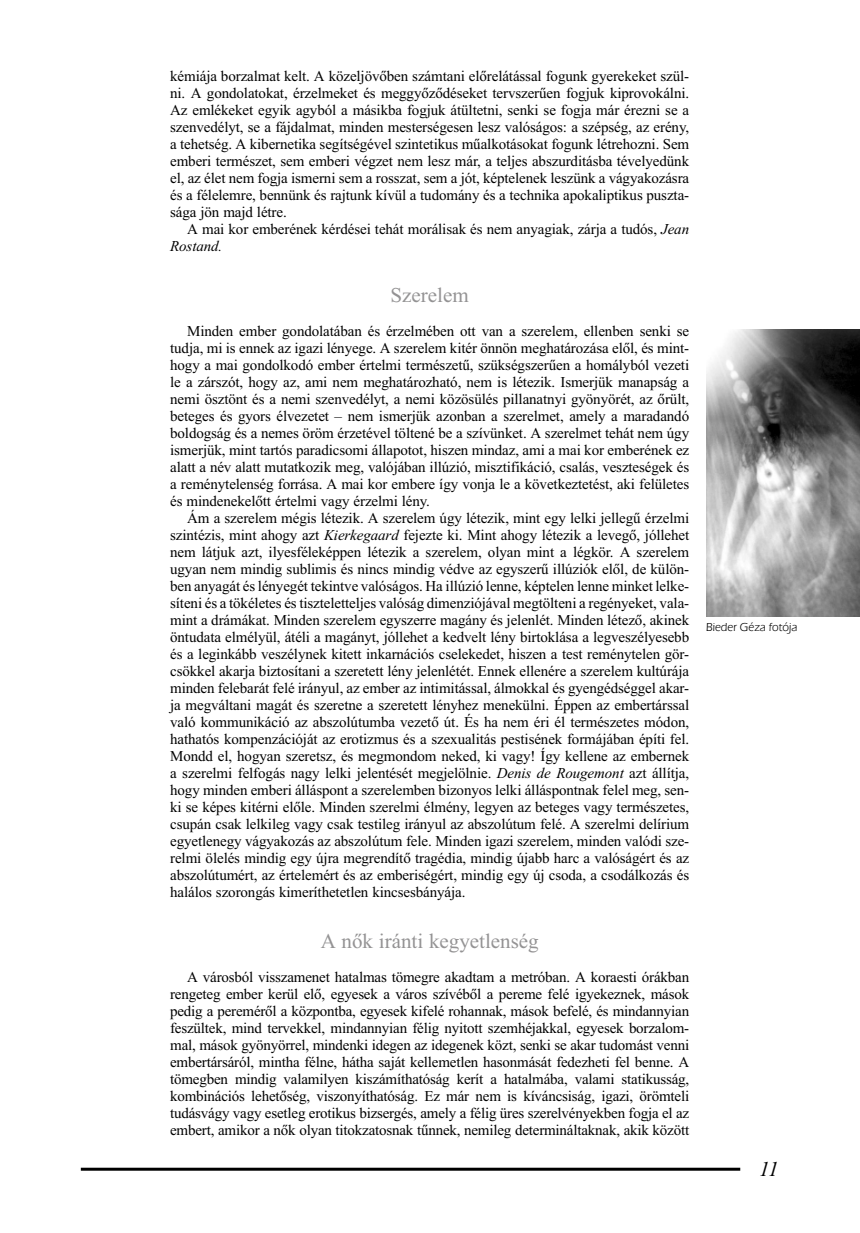
<style>
.page{position:relative;width:860px;height:1233px;background:#fff}
.page>*{position:absolute;margin:0;border:0;box-sizing:border-box;transform-origin:0 0}
.t1{font:21px "Times HU Normal";color:#949394}
.t2{font:21px "Times HU Italic";color:#000}
.t3{font:15px/17px "Times HU Normal";letter-spacing:-.005em;color:#000;text-align:justify}
.t4{font:15px "Times HU Italic";letter-spacing:-.005em;color:#000}
.t5{font:12px "Eras Bk HU Normal";color:#000}
.s1{font-family:"Times HU Italic"}
</style>
<div class="page">
<hr style="left:81px;top:1168px;width:659px;height:3px;background:#000">
<img style="left:706px;top:329px;width:153px;height:288px">
<p class="t3" style="left:170px;top:69px;width:520px">kém iá ja bor zal mat kelt. A kö zel jö võ ben szám ta ni elõ re lá tás sal fo gunk gye re ke ket szül&shy;ni. A gon do la to kat, ér zel me ket és meg gyõ zõ dé se ket terv sze rû en fog juk ki pro vo kál ni.<br>Az em lé ke ket egyik agy ból a má sik ba fog juk át ül tet ni, sen ki se fog ja már érez ni se a szen ve délyt, se a fáj dal mat, min den mes ter sé ge sen lesz va ló sá gos: a szép ség, az erény, a te het ség. A ki ber ne ti ka se gít sé gé vel szin te ti kus mû al ko tá so kat fo gunk lét re hoz ni. Sem em be ri ter mé szet, sem em be ri vég zet nem lesz már, a tel jes ab szur di tás ba té ve lye dünk el, az élet nem fog ja is mer ni sem a ros szat, sem a jót, kép te le nek le szünk a vá gya ko zás ra és a fé le lem re, ben nünk és raj tunk kí vül a tu do mány és a tech ni ka apo ka lip ti kus pusz ta&shy;sá ga jön majd lét re.</p>
<p class="t3" style="left:187px;top:222px;width:503px">A mai kor em be ré nek kér dé sei te hát mo rá li sak és nem anya gi ak, zár ja a tu dós, <span class="s1">Jean</span></p>
<p class="t4" style="left:170px;top:240px;width:54px">Rostand.</p>
<h1 class="t1" style="left:390px;top:287px;width:80px">Sze re lem</h1>
<p class="t3" style="left:170px;top:324px;width:520px;text-indent:17px">Min den em ber gon do la tá ban és ér zel mé ben ott van a sze re lem, el len ben sen ki se tud ja, mi is en nek az iga zi lé nye ge. A sze re lem ki tér ön nön meg ha tá ro zá sa elõl, és mint&shy;hogy a mai gon dol ko dó em ber ér tel mi ter mé sze tû, szük ség sze rû en a ho mály ból ve ze ti le a zár szót, hogy az, ami nem meg ha tá roz ha tó, nem is lé te zik. Is mer jük ma nap ság a ne mi ösz tönt és a ne mi szen ve délyt, a ne mi kö zö sü lés pil la nat nyi gyö nyö rét, az õrült, be te ges és gyors él ve ze tet – nem is mer jük azon ban a sze rel met, amely a ma ra dan dó bol dog ság és a ne mes öröm ér ze té vel töl te né be a szí vün ket. A sze rel met te hát nem úgy is mer jük, mint tar tós pa ra di cso mi ál la po tot, hi szen mind az, ami a mai kor em be ré nek ez alatt a név alatt mu tat ko zik meg, va ló já ban il lú zió, misz ti fi ká ció, csa lás, vesz te sé gek és a re mény te len ség for rá sa. A mai kor em be re így von ja le a kö vet kez te tést, aki fe lü le tes és min de nek elõtt ér tel mi vagy ér zel mi lény.</p>
<p class="t3" style="left:170px;top:511px;width:520px;text-indent:17px">Ám a sze re lem még is lé te zik. A sze re lem úgy lé te zik, mint egy lel ki jel le gû ér zel mi szin té zis, mint ahogy azt <span class="s1">Kierkegaard</span> fe jez te ki. Mint ahogy lé te zik a le ve gõ, jól le het nem lát juk azt, ilyes fé le kép pen lé te zik a sze re lem, olyan mint a lég kör. A sze re lem ugyan nem min dig sublimis és nincs min dig véd ve az egy sze rû il lú zi ók elõl, de kü lön&shy;ben anya gát és lé nye gét te kint ve va ló sá gos. Ha il lú zió len ne, kép te len len ne min ket lel ke&shy;sí te ni és a tö ké le tes és tisz te let tel jes va ló ság di men zi ó já val meg töl te ni a re gé nye ket, va la&shy;mint a drá má kat. Min den sze re lem egy szer re ma gány és je len lét. Min den lé te zõ, aki nek ön tu da ta el mé lyül, át éli a ma gányt, jól le het a ked velt lény bir tok lá sa a leg ve szé lye sebb és a leg in kább ve szély nek ki tett in kar ná ci ós cse le ke det, hi szen a test re mény te len gör&shy;csök kel akar ja biz to sí ta ni a sze re tett lény je len lét ét. En nek el le né re a sze re lem kul tú rá ja min den fe le ba rát fe lé irá nyul, az em ber az in ti mi tás sal, ál mok kal és gyen géd ség gel akar&shy;ja meg vál ta ni ma gát és sze ret ne a sze re tett lény hez me ne kül ni. Ép pen az em ber társ sal va ló kom mu ni ká ció az ab szo lú tum ba ve ze tõ út. És ha nem éri él ter mé sze tes mó don, hat ha tós kom pen zá ci ó ját az erotizmus és a sze xu a li tás pes ti sé nek for má já ban építi fel.<br>Mondd el, ho gyan sze retsz, és meg mon dom ne ked, ki vagy! Így kel le ne az em ber nek a sze rel mi fel fo gás nagy lel ki je len té sét meg je löl nie. <span class="s1">Denis de Rougemont</span> azt ál lít ja, hogy min den em be ri ál lás pont a sze re lem ben bi zo nyos lel ki ál lás pont nak fe lel meg, sen&shy;ki se ké pes ki tér ni elõ le. Min den sze rel mi él mény, le gyen az be te ges vagy ter mé sze tes, csu pán csak lel ki leg vagy csak tes ti leg irá nyul az ab szo lú tum fe lé. A sze rel mi de lí ri um egyet lenegy vá gya ko zás az ab szo lú tum fe le. Min den iga zi sze re lem, min den va ló di sze&shy;rel mi öle lés min dig egy új ra meg ren dí tõ tra gé dia, min dig újabb harc a va ló sá gért és az ab szo lú tu mért, az ér te le mért és az em be ri sé gért, min dig egy új cso da, a cso dál ko zás és ha lá los szo ron gás ki me rít he tet len kin cses bá nyá ja.</p>
<h1 class="t1" style="left:320px;top:934px;width:219px">A nõk irán ti ke gyet len ség</h1>
<p class="t3" style="left:170px;top:970px;width:520px;text-indent:17px">A vá ros ból vis sza me net ha tal mas tö meg re akad tam a met ró ban. A ko ra es ti órák ban ren ge teg em ber ke rül elõ, egye sek a vá ros szí vé bõl a pe re me fe lé igye kez nek, má sok pe dig a pe re mé rõl a köz pont ba, egye sek ki fe lé ro han nak, má sok be fe lé, és mind an nyi an fe szül tek, mind ter vek kel, mind an nyi an fé lig nyi tott szem hé jak kal, egye sek bor za lom&shy;mal, má sok gyö nyör rel, min den ki ide gen az ide ge nek közt, sen ki se akar tu do mást ven ni em ber tár sá ról, mint ha fél ne, hát ha sa ját kel le met len ha son má sát fe dez he ti fel ben ne. A tö meg ben min dig va la mi lyen ki szá mít ha tó ság ke rít a ha tal má ba, va la mi sta ti kus ság, kom bi ná ci ós le he tõ ség, vi szo nyít ha tó ság. Ez már nem is kí ván csi ság, iga zi, öröm te li tu dás vágy vagy eset leg ero ti kus bi zser gés, amely a fé lig üres sze rel vé nyek ben fog ja el az em bert, ami kor a nõk olyan ti tok za tos nak tûn nek, ne mi leg de ter mi nál tak nak, akik kö zött</p>
<p class="t5" style="left:706px;top:623px;width:93px">Bieder Géza fotója</p>
<h1 class="t2" style="left:759px;top:1161px;width:21px">11</h1>
</div>
